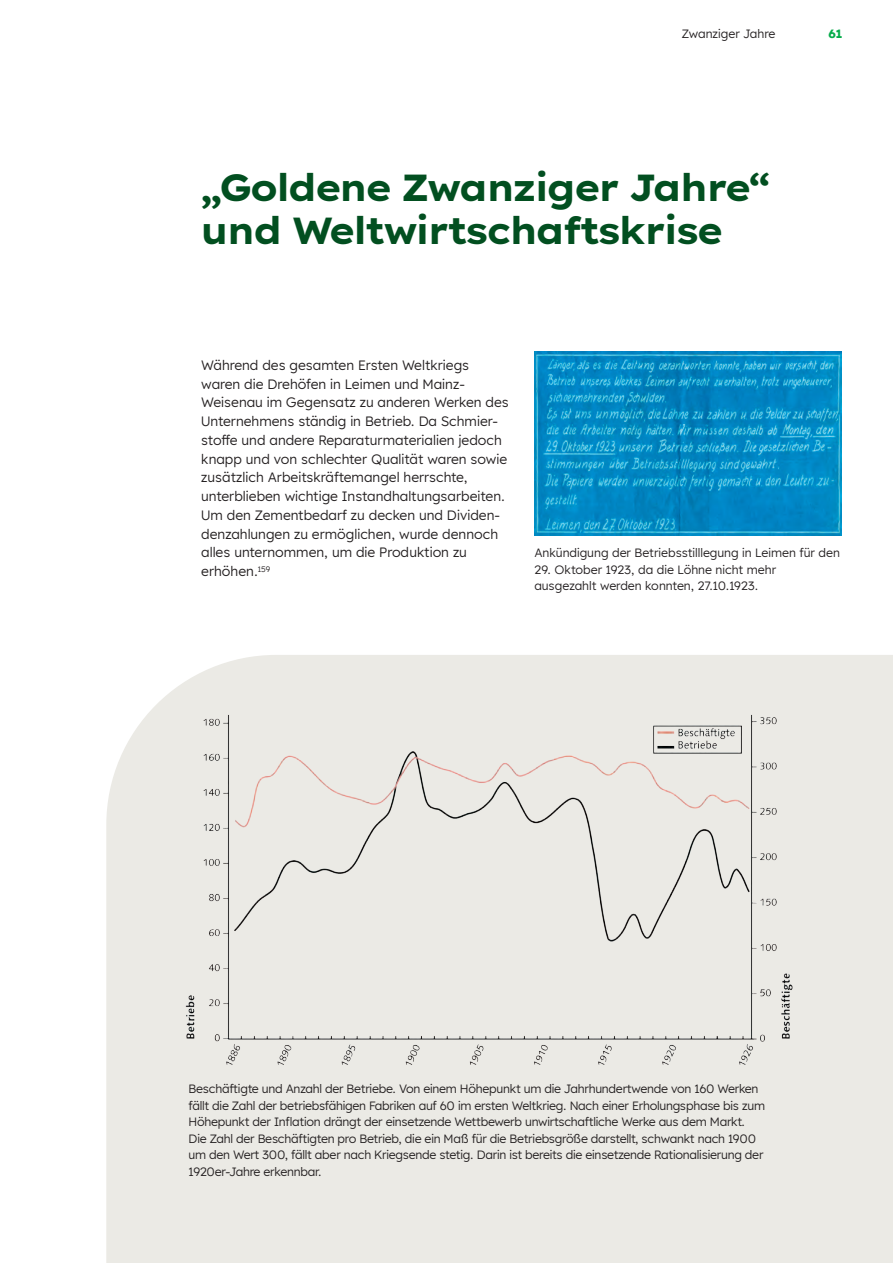
<style>
.page{position:relative;width:893px;height:1263px;background:#fff}
.page>*{position:absolute;margin:0;border:0;box-sizing:border-box;transform-origin:0 0}
.t1{font:700 37.5px/43.2px "Lexend Exa HM";color:#024f20}
.t2{font:13.5px/18.8px "Lexend HM";color:#231f20}
.t3{font:12px/16.5px "Lexend HM";letter-spacing:-.02em;color:#231f20}
.t4{font:12px/16.5px "Lexend HM";color:#231f20}
.t5{font:700 12px "Lexend HM";color:#07ac4b}
</style>
<div class="page">
<div style="left:106px;top:655px;width:787px;height:608px;background:#ebeae5"></div>
<img style="left:534px;top:351px;width:308px;height:184px">
<div style="left:185px;top:707px;width:616px;height:363px;background:#ebeae5"></div>
<p class="t4" style="left:682px;top:25px;width:95px">Zwanziger Jahre</p>
<p class="t5" style="left:828px;top:24px;width:15px">61</p>
<h1 class="t1" style="left:201px;top:163px;width:569px">„Goldene Zwanziger Jahre“ und Weltwirtschaftskrise</h1>
<p class="t2" style="left:201px;top:355px;width:309px">Während des gesamten Ersten Weltkriegs waren die Drehöfen in Leimen und Mainz-Weisenau im Gegensatz zu anderen Werken des Unternehmens ständig in Betrieb. Da Schmier&shy;stoffe und andere Reparaturmaterialien jedoch knapp und von schlechter Qualität waren sowie zusätzlich Arbeitskräftemangel herrschte, unterblieben wichtige Instandhaltungsarbeiten.<br>Um den Zementbedarf zu decken und Dividen&shy;denzahlungen zu ermöglichen, wurde dennoch alles unternommen, um die Produktion zu erhöhen.<sup>159</sup></p>
<p class="t4" style="left:534px;top:544px;width:307px">Ankündigung der Betriebsstilllegung in Leimen für den</p>
<p class="t4" style="left:534px;top:561px;width:243px">29. Oktober 1923, da die Löhne nicht mehr ausgezahlt werden konnten, 27.10.1923.</p>
<p class="t3" style="left:189px;top:1080px;width:578px">Beschäftigte und Anzahl der Betriebe. Von einem Höhepunkt um die Jahrhundertwende von 160 Werken fällt die Zahl der betriebsfähigen Fabriken auf 60 im ersten Weltkrieg. Nach einer Erholungsphase bis zum Höhepunkt der Inflation drängt der einsetzende Wettbewerb unwirtschaftliche Werke aus dem Markt.<br>Die Zahl der -Beschäftigten pro Betrieb, die ein Maß für die Betriebsgröße darstellt, schwankt nach 1900 um den Wert 300, fällt aber nach Kriegsende stetig. Darin ist bereits die einsetzende Rationalisierung der 1920er-Jahre erkennbar.</p>
</div>
